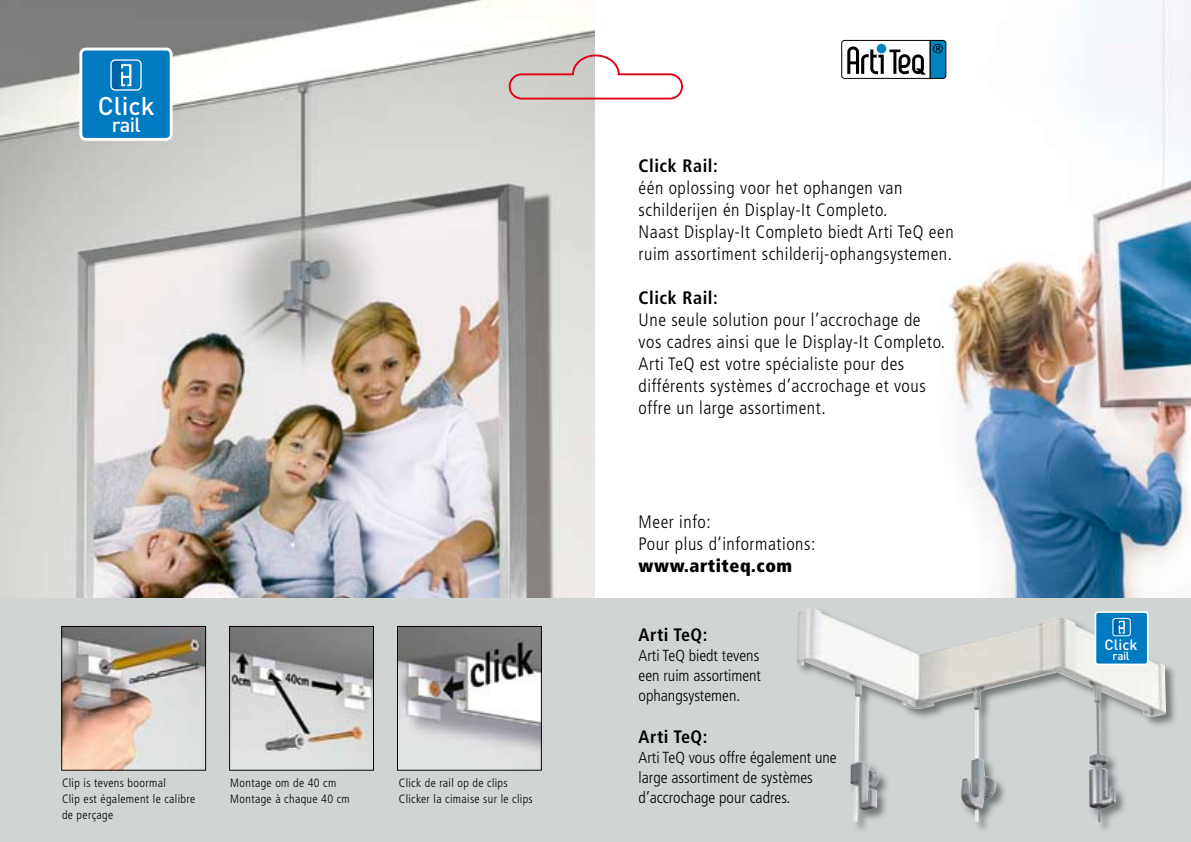
<style>
.page{position:relative;width:1191px;height:842px;background:#fff}
.page>*{position:absolute;margin:0;border:0;box-sizing:border-box;transform-origin:0 0}
.t1{font:500 25.4px "DIN";color:#fff}
.t2{font:500 20.2px "DIN";color:#fff}
.t3{font:300 condensed 18px/22px "Frutiger";letter-spacing:.03em;color:#000}
.t4{font:700 condensed 18px "Frutiger";letter-spacing:.03em;color:#000}
.t5{font:900 condensed 18px "Frutiger";letter-spacing:.03em;color:#000}
.t6{font:300 condensed 16px/20px "Frutiger";color:#000;text-align:justify}
.t7{font:500 14.8px "DIN";color:#fff}
.t8{font:300 condensed 12px/16px "Frutiger";letter-spacing:.03em;color:#000}
.t9{font:500 11.6px "DIN";color:#fff}
</style>
<div class="page">
<img style="left:769px;top:0;width:422px;height:599px">
<img style="left:0;top:0;width:594px;height:599px">
<div style="left:0;top:599px;width:1191px;height:243px;background:#d0d4d3"></div>
<img style="left:61px;top:626px;width:145px;height:145px">
<svg style="left:229px;top:626px;width:145px;height:145px"></svg>
<svg style="left:397px;top:626px;width:145px;height:145px;background:#a6a6a7"></svg>
<svg style="left:79px;top:48px;width:94px;height:93px;background:#278dc9"></svg>
<img style="left:855px;top:613px;width:321px;height:218px">
<img style="left:797px;top:609px;width:189px;height:213px">
<svg style="left:1094px;top:611px;width:54px;height:54px;background:#278dc9"></svg>
<svg style="left:841px;top:40px;width:105px;height:39px"></svg>
<svg style="left:508px;top:54px;width:175px;height:46px"></svg>
<h1 class="t1" style="left:98px;top:90px;width:58px">Click</h1>
<p class="t2" style="left:112px;top:111px;width:31px">rail</p>
<p class="t8" style="left:62px;top:775px;width:135px">Clip is tevens boormal<br>Clip est également le calibre de perçage</p>
<p class="t8" style="left:230px;top:775px;width:121px">Montage om de 40 cm<br>Montage à chaque 40 cm</p>
<p class="t8" style="left:399px;top:775px;width:135px">Click de rail op de clips<br>Clicker la cimaise sur le clips</p>
<p class="t4" style="left:638px;top:155px;width:81px">Click Rail:</p>
<p class="t3" style="left:638px;top:177px;width:316px">één oplossing voor het ophangen van schilderijen én Display-It Completo.<br>Naast Display-It Completo biedt Arti TeQ een ruim assortiment schilderij-ophangsystemen.</p>
<p class="t4" style="left:638px;top:287px;width:81px">Click Rail:</p>
<p class="t3" style="left:638px;top:309px;width:308px">Une seule solution pour l’accrochage de vos cadres ainsi que le Display-It Completo.<br>Arti TeQ est votre spécialiste pour des différents systèmes d’accrochage et vous offre un large assortiment.</p>
<p class="t3" style="left:638px;top:511px;width:178px">Meer info:<br>Pour plus d’informations:</p>
<p class="t5" style="left:638px;top:554px;width:155px">www.artiteq.com</p>
<p class="t4" style="left:638px;top:624px;width:70px">Arti TeQ:</p>
<p class="t6" style="left:638px;top:646px;width:124px">Arti TeQ biedt tevens een ruim assortiment ophangsystemen.</p>
<p class="t4" style="left:638px;top:726px;width:70px">Arti TeQ:</p>
<p class="t6" style="left:638px;top:748px;width:199px;text-align:left">Arti TeQ vous offre également une large assortiment de systèmes d’accrochage pour cadres.</p>
<p class="t7" style="left:1104px;top:635px;width:34px">Click</p>
<p class="t9" style="left:1112px;top:648px;width:18px">rail</p>
</div>
